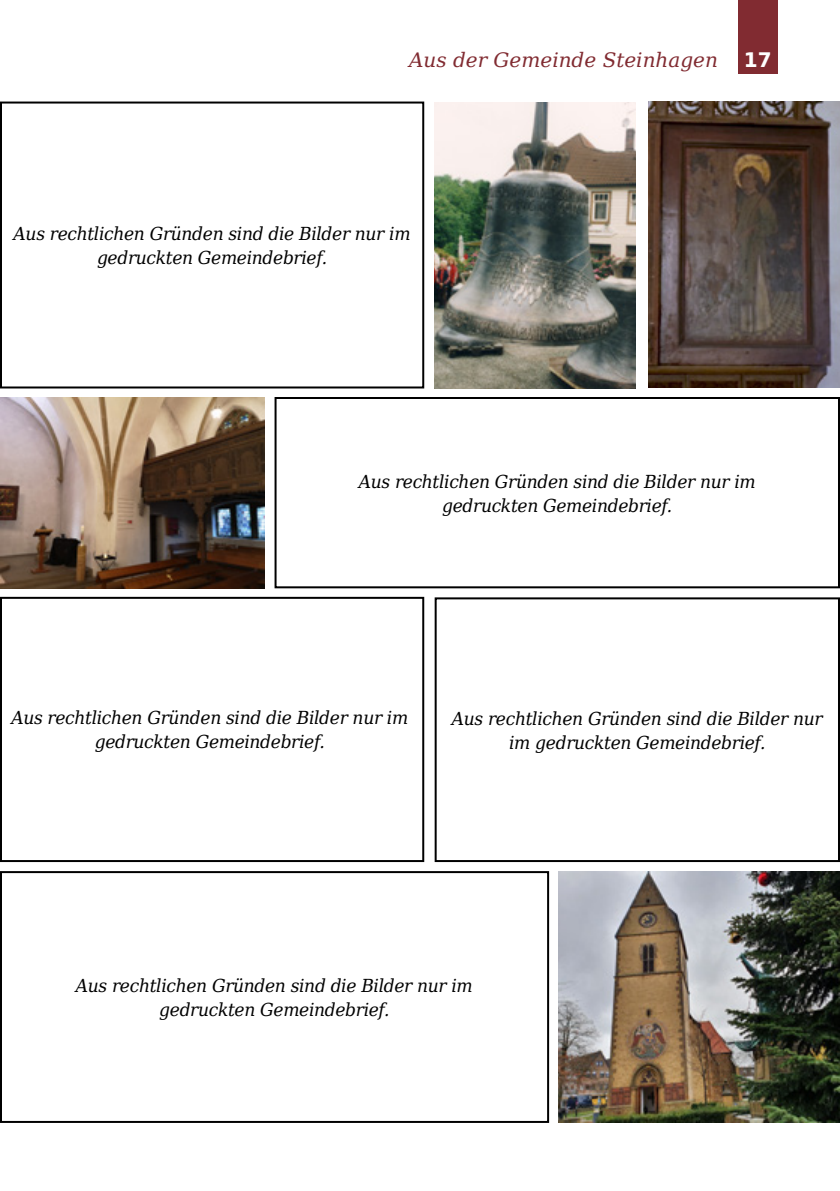
<style>
.page{position:relative;width:840px;height:1191px;background:#fff}
.page>*{position:absolute;margin:0;border:0;box-sizing:border-box;transform-origin:0 0}
.t1{font:italic 20px "DejaVu Serif";color:#812b31}
.t2{font:700 20px "DejaVu Sans";color:#fff}
.t3{font:italic 18px/24px "DejaVu Serif";letter-spacing:-.02em;color:#000;text-align:center;scale:.95 1}
</style>
<div class="page">
<div style="left:737px;top:0;width:40px;height:74px;background:#812b31"></div>
<img style="left:648px;top:102px;width:191px;height:286px">
<img style="left:434px;top:102px;width:201px;height:286px">
<img style="left:0;top:397px;width:265px;height:191px">
<img style="left:558px;top:871px;width:281px;height:252px">
<div style="left:0;top:102px;width:424px;height:286px;border:2px solid #000"></div>
<div style="left:274px;top:397px;width:565px;height:191px;border:2px solid #000"></div>
<div style="left:0;top:597px;width:424px;height:265px;border:2px solid #000"></div>
<div style="left:434px;top:597px;width:405px;height:265px;border:2px solid #000"></div>
<div style="left:0;top:871px;width:549px;height:252px;border:2px solid #000"></div>
<p class="t1" style="left:409px;top:45px;width:310px">Aus der Gemeinde Steinhagen</p>
<p class="t2" style="left:743px;top:44px;width:29px">17</p>
<p class="t3" style="left:14px;top:221px;width:419px">Aus rechtlichen Gründen sind die Bilder nur im gedruckten Gemeindebrief.</p>
<p class="t3" style="left:358px;top:468px;width:419px">Aus rechtlichen Gründen sind die Bilder nur im gedruckten Gemeindebrief.</p>
<p class="t3" style="left:11px;top:705px;width:419px">Aus rechtlichen Gründen sind die Bilder nur im gedruckten Gemeindebrief.</p>
<p class="t3" style="left:451px;top:705px;width:391px">Aus rechtlichen Gründen sind die Bilder nur im gedruckten Gemeindebrief.</p>
<p class="t3" style="left:76px;top:973px;width:419px">Aus rechtlichen Gründen sind die Bilder nur im gedruckten Gemeindebrief.</p>
</div>
